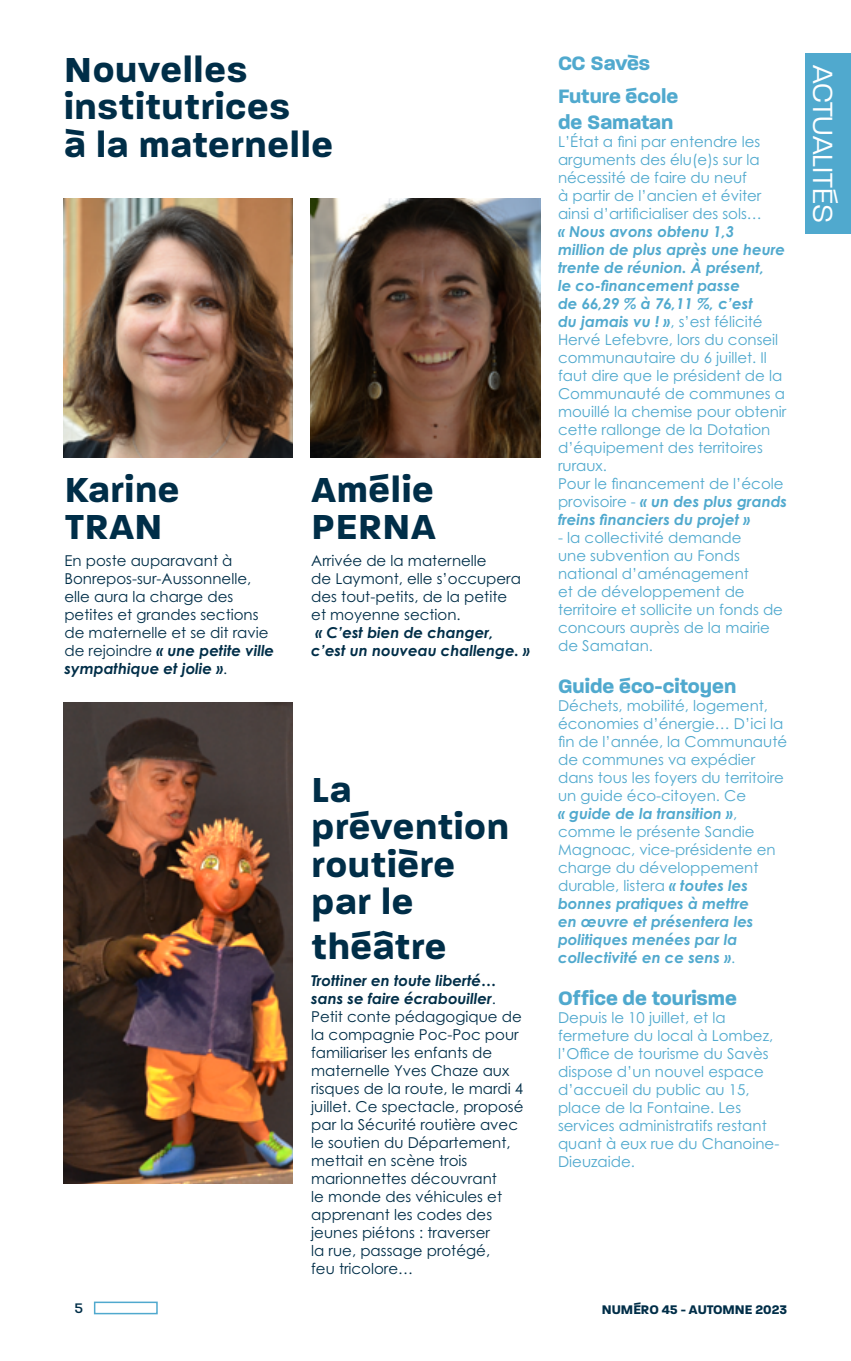
<style>
.page{position:relative;width:851px;height:1361px;background:#fff}
.page>*{position:absolute;margin:0;border:0;box-sizing:border-box;transform-origin:0 0}
.t1{font:700 37.5px/37.5px "Paralucent Text";color:#002e48}
.t2{font:300 30px "Paralucent";color:#fff}
.t3{font:700 21px/33.8px "Paralucent";color:#50a9ce}
.t4{font:15px/18px "Century Gothic Pro";color:#50a9ce}
.t5{font:15px/18px "Century Gothic Pro";color:#002e48}
.t6{font:italic 700 15px/18px "Century Gothic Pro";color:#002e48}
.t7{font:500 15px "Paralucent";color:#002e48}
.t8{font:700 13.5px "Paralucent";color:#002e48}
.s1{font-weight:700;font-style:italic}
</style>
<div class="page">
<div style="left:94px;top:1301px;width:64px;height:13px;border:2px solid #50a9ce"></div>
<div style="left:805px;top:54px;width:45px;height:180px;background:#50a9ce"></div>
<img style="left:64px;top:702px;width:229px;height:481px">
<img style="left:64px;top:198px;width:229px;height:260px">
<img style="left:311px;top:198px;width:229px;height:260px">
<h1 class="t1" style="left:64px;top:51px;width:271px">Nouvelles institutrices<br>à la maternelle</h1>
<h1 class="t1" style="left:64px;top:471px;width:117px">Karine<br>TRAN</h1>
<p class="t5" style="left:64px;top:551px;width:211px">En poste auparavant à<br>Bonrepos-sur-Aussonnelle, elle aura la charge des petites et grandes sections de maternelle et se dit ravie de rejoindre <span class="s1">« une petite ville sympathique et jolie »</span>.</p>
<h1 class="t1" style="left:311px;top:471px;width:126px">Amélie<br>PERNA</h1>
<p class="t5" style="left:311px;top:551px;width:211px">Arrivée de la maternelle<br>de Laymont, elle s’occupera des tout-petits, de la petite et moyenne section.</p>
<p class="t6" style="left:311px;top:623px;width:220px">« C’est bien de changer,<br>c’est un nouveau challenge. »</p>
<p class="t7" style="left:75px;top:1299px;width:10px">5</p>
<h1 class="t1" style="left:311px;top:770px;width:200px">La prévention routière par le</h1>
<h1 class="t1" style="left:311px;top:928px;width:137px">théâtre</h1>
<p class="t5" style="left:311px;top:971px;width:214px"><span class="s1">Trottiner en toute liberté… sans se faire écrabouiller</span>.<br>Petit conte pédagogique de la compagnie Poc-Poc pour familiariser les enfants de maternelle Yves Chaze aux risques de la route, le mardi 4 juillet. Ce spectacle, proposé par la Sécurité routière avec le soutien du Département, mettait en scène trois marionnettes découvrant<br>le monde des véhicules et apprenant les codes des jeunes piétons : traverser<br>la rue, passage protégé,<br>feu tricolore…</p>
<h3 class="t3" style="left:558px;top:46px;width:122px">CC Savès<br>Future école</h3>
<h3 class="t3" style="left:558px;top:105px;width:117px">de Samatan</h3>
<p class="t4" style="left:558px;top:132px;width:205px">L’État a fini par entendre les arguments des élu(e)s sur la nécessité de faire du neuf<br>à partir de l’ancien et éviter ainsi d’artificialiser des sols…</p>
<p class="t4" style="left:558px;top:222px;width:230px"><span class="s1">« Nous avons obtenu 1,3<br>million de plus après une heure trente de réunion. À présent,<br>le co-financement passe<br>de 66,29 % à 76,11 %, c’est<br>du jamais vu ! »</span>, s’est félicité<br>Hervé Lefebvre, lors du conseil communautaire du 6 juillet. Il faut dire que le président de la<br>Communauté de communes a mouillé la chemise pour obtenir cette rallonge de la Dotation d’équipement des territoires ruraux.<br>Pour le financement de l’école provisoire - <span class="s1">« un des plus grands freins financiers du projet »</span></p>
<p class="t4" style="left:558px;top:528px;width:226px">- la collectivité demande<br>une subvention au Fonds national d’aménagement<br>et de développement de territoire et sollicite un fonds de concours auprès de la mairie de Samatan.</p>
<h3 class="t3" style="left:558px;top:669px;width:180px">Guide éco-citoyen</h3>
<p class="t4" style="left:558px;top:696px;width:230px">Déchets, mobilité, logement, économies d’énergie… D’ici la fin de l’année, la Communauté de communes va expédier dans tous les foyers du territoire un guide éco-citoyen. Ce<br><span class="s1">« guide de la transition »</span>, comme le présente Sandie<br>Magnoac, vice-présidente en charge du développement durable, listera <span class="s1">« toutes les bonnes pratiques à mettre<br>en œuvre et présentera les politiques menées par la collectivité en ce sens »</span>.</p>
<h3 class="t3" style="left:558px;top:981px;width:180px">Office de tourisme</h3>
<p class="t4" style="left:558px;top:1008px;width:223px">Depuis le 10 juillet, et la fermeture du local à Lombez, l’Office de tourisme du Savès dispose d’un nouvel espace d’accueil du public au 15, place de la Fontaine. Les services administratifs restant quant à eux rue du Chanoine-<br>Dieuzaide.</p>
<h2 class="t2" style="left:839px;top:65px;width:159px;rotate:90deg">ACTUALITÉS</h2>
<p class="t8" style="left:602px;top:1302px;width:187px">NUMÉRO 45 - AUTOMNE 2023</p>
</div>
